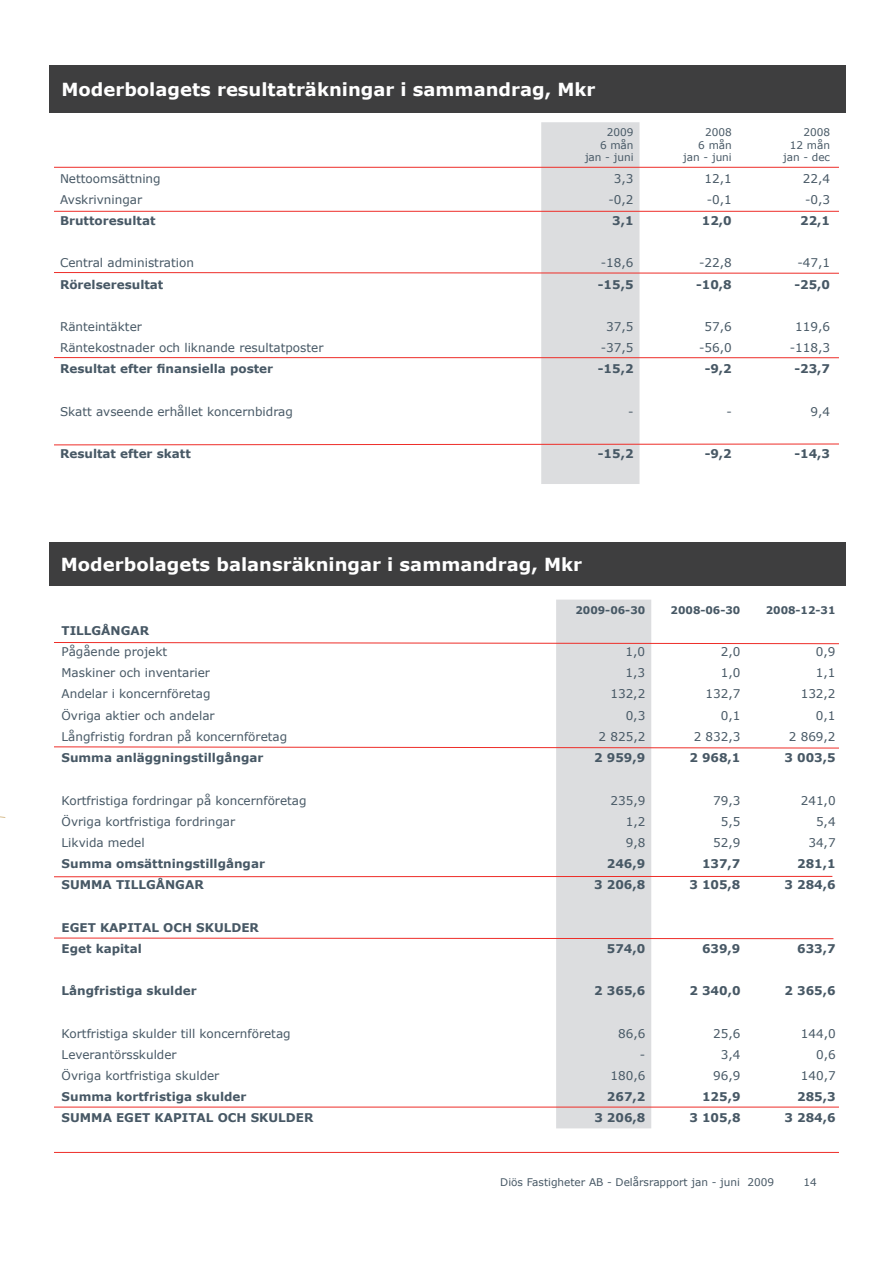
<style>
.page{position:relative;width:893px;height:1263px;background:#fff}
.page>*{position:absolute;margin:0;border:0;box-sizing:border-box;transform-origin:0 0}
.t1{font:700 18px "Verdana";color:#fff}
.t2{font:12px "Verdana";color:#475865}
.t3{font:700 12px/21.1px "Verdana";color:#475865}
.t4{font:10.5px/12.6px "Verdana";color:#475865;text-align:right}
.t5{font:700 10.5px "Verdana";color:#475865}
</style>
<div class="page">
<hr style="left:54px;top:1152px;width:785px;height:1px;background:#ee2d28">
<div style="left:49px;top:66px;width:796px;height:47px;background:#3e3e3f"></div>
<div style="left:49px;top:542px;width:796px;height:44px;background:#3e3e3f"></div>
<div style="left:556px;top:600px;width:95px;height:528px;background:#dcdddf"></div>
<svg style="left:54px;top:642px;width:785px;height:2px;background:#f49592"></svg>
<hr style="left:54px;top:1107px;width:785px;height:1px;background:#ee2d28">
<svg style="left:54px;top:746px;width:785px;height:3px"></svg>
<svg style="left:54px;top:122px;width:785px;height:362px"></svg>
<hr style="left:54px;top:876px;width:778px;height:1px;background:#ee2d28">
<svg style="left:54px;top:937px;width:780px;height:2px"></svg>
<h1 class="t1" style="left:61px;top:78px;width:535px">Moderbolagets resultaträkningar i sammandrag, Mkr</h1>
<p class="t4" style="left:585px;top:126px;width:50px">2009<br>6 mån jan - juni</p>
<p class="t4" style="left:683px;top:126px;width:50px">2008<br>6 mån jan - juni</p>
<p class="t4" style="left:783px;top:126px;width:49px">2008<br>12 mån jan - dec</p>
<p class="t2" style="left:60px;top:171px;width:102px">Nettoomsättning</p>
<p class="t2" style="left:614px;top:171px;width:21px">3,3</p>
<p class="t2" style="left:705px;top:171px;width:29px">12,1</p>
<p class="t2" style="left:803px;top:171px;width:29px">22,4</p>
<p class="t2" style="left:60px;top:192px;width:84px">Avskrivningar</p>
<p class="t2" style="left:608px;top:192px;width:27px">-0,2</p>
<p class="t2" style="left:707px;top:192px;width:27px">-0,1</p>
<p class="t2" style="left:805px;top:192px;width:27px">-0,3</p>
<p class="t3" style="left:60px;top:210px;width:97px">Bruttoresultat</p>
<p class="t3" style="left:612px;top:210px;width:23px">3,1</p>
<p class="t3" style="left:702px;top:210px;width:31px">12,0</p>
<p class="t3" style="left:800px;top:210px;width:31px">22,1</p>
<p class="t2" style="left:60px;top:255px;width:136px">Central administration</p>
<p class="t2" style="left:601px;top:255px;width:34px">-18,6</p>
<p class="t2" style="left:699px;top:255px;width:34px">-22,8</p>
<p class="t2" style="left:797px;top:255px;width:34px">-47,1</p>
<p class="t3" style="left:60px;top:273px;width:105px">Rörelseresultat</p>
<p class="t3" style="left:598px;top:273px;width:37px">-15,5</p>
<p class="t3" style="left:696px;top:273px;width:37px">-10,8</p>
<p class="t3" style="left:794px;top:273px;width:37px">-25,0</p>
<p class="t2" style="left:60px;top:319px;width:83px">Ränteintäkter</p>
<p class="t2" style="left:606px;top:319px;width:29px">37,5</p>
<p class="t2" style="left:705px;top:319px;width:29px">57,6</p>
<p class="t2" style="left:795px;top:319px;width:36px">119,6</p>
<p class="t2" style="left:60px;top:340px;width:265px">Räntekostnader och liknande resultatposter</p>
<p class="t2" style="left:601px;top:340px;width:34px">-37,5</p>
<p class="t2" style="left:699px;top:340px;width:34px">-56,0</p>
<p class="t2" style="left:790px;top:340px;width:42px">-118,3</p>
<p class="t3" style="left:60px;top:358px;width:215px">Resultat efter finansiella poster</p>
<p class="t3" style="left:598px;top:358px;width:37px">-15,2</p>
<p class="t3" style="left:705px;top:358px;width:29px">-9,2</p>
<p class="t3" style="left:794px;top:358px;width:37px">-23,7</p>
<p class="t2" style="left:60px;top:404px;width:234px">Skatt avseende erhållet koncernbidrag</p>
<p class="t2" style="left:628px;top:404px;width:7px">-</p>
<p class="t2" style="left:726px;top:404px;width:7px">-</p>
<p class="t2" style="left:810px;top:404px;width:21px">9,4</p>
<p class="t3" style="left:60px;top:443px;width:132px">Resultat efter skatt</p>
<p class="t3" style="left:598px;top:443px;width:37px">-15,2</p>
<p class="t3" style="left:705px;top:443px;width:29px">-9,2</p>
<p class="t3" style="left:794px;top:443px;width:37px">-14,3</p>
<h1 class="t1" style="left:61px;top:553px;width:523px">Moderbolagets balansräkningar i sammandrag, Mkr</h1>
<p class="t5" style="left:575px;top:603px;width:71px">2009-06-30</p>
<p class="t5" style="left:671px;top:603px;width:71px">2008-06-30</p>
<p class="t5" style="left:766px;top:603px;width:71px">2008-12-31</p>
<p class="t3" style="left:62px;top:619px;width:89px">TILLGÅNGAR</p>
<p class="t2" style="left:62px;top:644px;width:107px">Pågående projekt</p>
<p class="t2" style="left:626px;top:644px;width:21px">1,0</p>
<p class="t2" style="left:721px;top:644px;width:21px">2,0</p>
<p class="t2" style="left:816px;top:644px;width:21px">0,9</p>
<p class="t2" style="left:62px;top:665px;width:150px">Maskiner och inventarier</p>
<p class="t2" style="left:626px;top:665px;width:21px">1,3</p>
<p class="t2" style="left:721px;top:665px;width:21px">1,0</p>
<p class="t2" style="left:816px;top:665px;width:21px">1,1</p>
<p class="t2" style="left:62px;top:686px;width:150px">Andelar i koncernföretag</p>
<p class="t2" style="left:610px;top:686px;width:36px">132,2</p>
<p class="t2" style="left:705px;top:686px;width:36px">132,7</p>
<p class="t2" style="left:801px;top:686px;width:36px">132,2</p>
<p class="t2" style="left:62px;top:707px;width:155px">Övriga aktier och andelar</p>
<p class="t2" style="left:626px;top:707px;width:21px">0,3</p>
<p class="t2" style="left:721px;top:707px;width:21px">0,1</p>
<p class="t2" style="left:816px;top:707px;width:21px">0,1</p>
<p class="t2" style="left:62px;top:729px;width:227px">Långfristig fordran på koncernföretag</p>
<p class="t2" style="left:599px;top:729px;width:48px">2 825,2</p>
<p class="t2" style="left:694px;top:729px;width:48px">2 832,3</p>
<p class="t2" style="left:789px;top:729px;width:48px">2 869,2</p>
<p class="t3" style="left:62px;top:746px;width:203px">Summa anläggningstillgångar</p>
<p class="t3" style="left:594px;top:746px;width:53px">2 959,9</p>
<p class="t3" style="left:689px;top:746px;width:53px">2 968,1</p>
<p class="t3" style="left:784px;top:746px;width:53px">3 003,5</p>
<p class="t2" style="left:62px;top:793px;width:247px">Kortfristiga fordringar på koncernföretag</p>
<p class="t2" style="left:610px;top:793px;width:36px">235,9</p>
<p class="t2" style="left:713px;top:793px;width:29px">79,3</p>
<p class="t2" style="left:801px;top:793px;width:36px">241,0</p>
<p class="t2" style="left:62px;top:814px;width:175px">Övriga kortfristiga fordringar</p>
<p class="t2" style="left:626px;top:814px;width:21px">1,2</p>
<p class="t2" style="left:721px;top:814px;width:21px">5,5</p>
<p class="t2" style="left:816px;top:814px;width:21px">5,4</p>
<p class="t2" style="left:62px;top:835px;width:85px">Likvida medel</p>
<p class="t2" style="left:626px;top:835px;width:21px">9,8</p>
<p class="t2" style="left:713px;top:835px;width:29px">52,9</p>
<p class="t2" style="left:808px;top:835px;width:29px">34,7</p>
<p class="t3" style="left:62px;top:853px;width:205px">Summa omsättningstillgångar</p>
<p class="t3" style="left:607px;top:853px;width:40px">246,9</p>
<p class="t3" style="left:702px;top:853px;width:40px">137,7</p>
<p class="t3" style="left:797px;top:853px;width:40px">281,1</p>
<p class="t3" style="left:62px;top:874px;width:144px">SUMMA TILLGÅNGAR</p>
<p class="t3" style="left:594px;top:874px;width:53px">3 206,8</p>
<p class="t3" style="left:689px;top:874px;width:53px">3 105,8</p>
<p class="t3" style="left:785px;top:874px;width:53px">3 284,6</p>
<p class="t3" style="left:62px;top:916px;width:199px">EGET KAPITAL OCH SKULDER<br>Eget kapital</p>
<p class="t3" style="left:607px;top:938px;width:40px">574,0</p>
<p class="t3" style="left:702px;top:938px;width:40px">639,9</p>
<p class="t3" style="left:797px;top:938px;width:40px">633,7</p>
<p class="t3" style="left:62px;top:980px;width:137px">Långfristiga skulder</p>
<p class="t3" style="left:594px;top:980px;width:53px">2 365,6</p>
<p class="t3" style="left:689px;top:980px;width:53px">2 340,0</p>
<p class="t3" style="left:785px;top:980px;width:53px">2 365,6</p>
<p class="t2" style="left:62px;top:1026px;width:231px">Kortfristiga skulder till koncernföretag</p>
<p class="t2" style="left:618px;top:1026px;width:29px">86,6</p>
<p class="t2" style="left:713px;top:1026px;width:29px">25,6</p>
<p class="t2" style="left:801px;top:1026px;width:36px">144,0</p>
<p class="t2" style="left:62px;top:1047px;width:117px">Leverantörsskulder</p>
<p class="t2" style="left:640px;top:1047px;width:7px">-</p>
<p class="t2" style="left:721px;top:1047px;width:21px">3,4</p>
<p class="t2" style="left:816px;top:1047px;width:21px">0,6</p>
<p class="t2" style="left:62px;top:1068px;width:159px">Övriga kortfristiga skulder</p>
<p class="t2" style="left:610px;top:1068px;width:36px">180,6</p>
<p class="t2" style="left:713px;top:1068px;width:29px">96,9</p>
<p class="t2" style="left:801px;top:1068px;width:36px">140,7</p>
<p class="t3" style="left:62px;top:1086px;width:186px">Summa kortfristiga skulder</p>
<p class="t3" style="left:607px;top:1086px;width:40px">267,2</p>
<p class="t3" style="left:702px;top:1086px;width:40px">125,9</p>
<p class="t3" style="left:797px;top:1086px;width:40px">285,3</p>
<p class="t3" style="left:62px;top:1107px;width:253px">SUMMA EGET KAPITAL OCH SKULDER</p>
<p class="t3" style="left:594px;top:1107px;width:53px">3 206,8</p>
<p class="t3" style="left:689px;top:1107px;width:53px">3 105,8</p>
<p class="t3" style="left:785px;top:1107px;width:53px">3 284,6</p>
<p class="t4" style="left:500px;top:1176px;width:275px">Diös Fastigheter AB - Delårsrapport jan - juni 2009</p>
<p class="t4" style="left:804px;top:1176px;width:15px">14</p>
</div>
